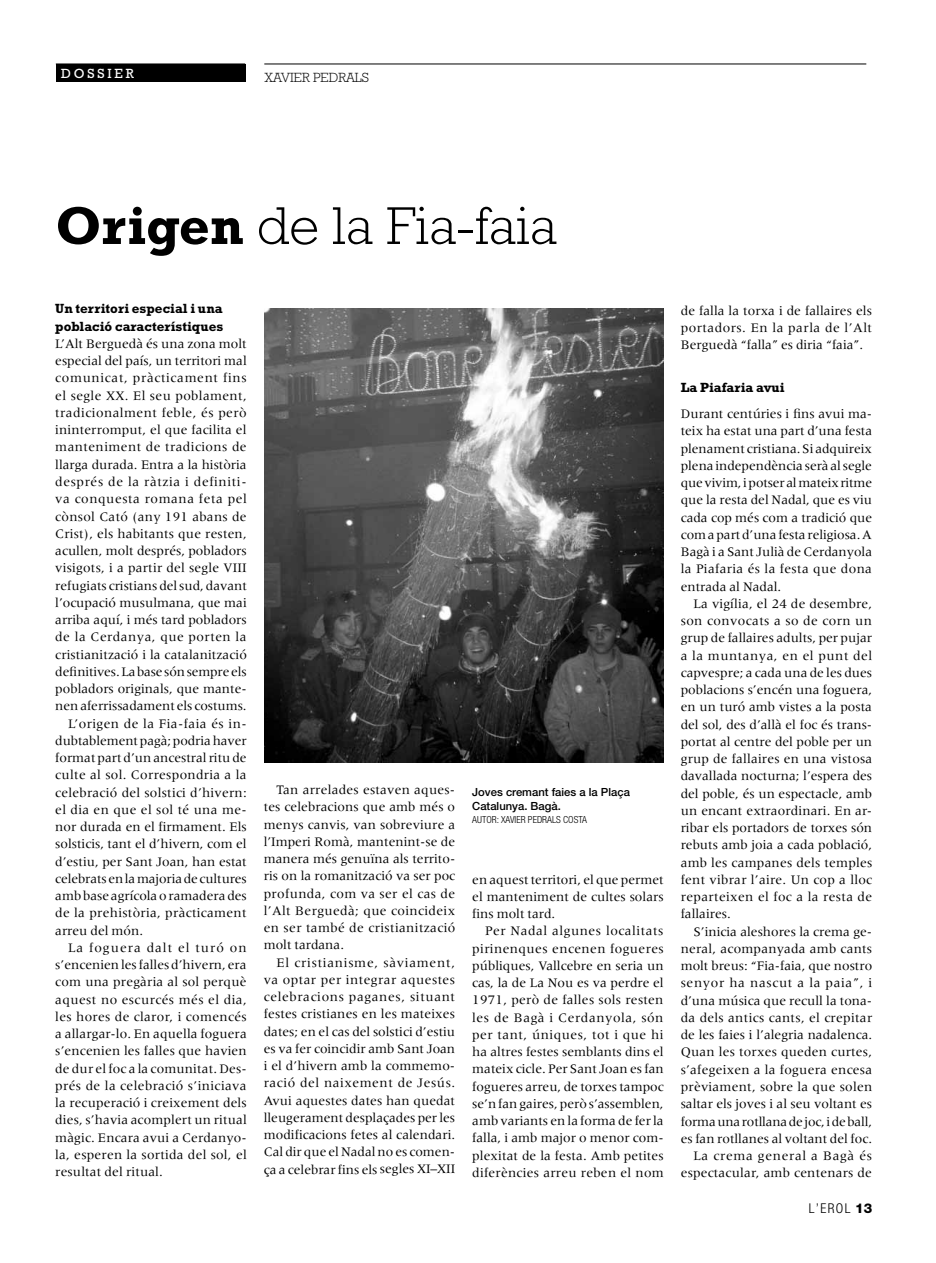
<style>
.page{position:relative;width:936px;height:1263px;background:#fff}
.page>*{position:absolute;margin:0;border:0;box-sizing:border-box;transform-origin:0 0}
.t1{font:300 54px "Rockwell Std";color:#000}
.t2{font:13.5px/17.2px "Meridien";letter-spacing:.01em;color:#000;text-align:justify}
.t3{font:13.5px "Meridien";letter-spacing:.03em;color:#000}
.t4{font:13.5px "Meridien";letter-spacing:.035em;color:#000}
.t5{font:700 13.5px/17.2px "Rockwell Std";color:#000}
.t6{font:13.5px "Meridien";letter-spacing:-.01em;color:#000}
.t7{font:13.5px "Meridien";letter-spacing:.045em;color:#000}
.t8{font:13.5px "Meridien";letter-spacing:.05em;color:#000}
.t9{font:13.5px "Meridien";letter-spacing:.04em;color:#000}
.t10{font:13.5px "Meridien";letter-spacing:.075em;color:#000}
.t11{font:300 13.5px "Rockwell Std";color:#000}
.t12{font:300 condensed 13.5px "Helvetica Neue LT Std";color:#000}
.t13{font:13.5px "Rockwell Std";letter-spacing:.21em;color:#fff}
.t14{font:500 11.25px/13.5px "Helvetica Neue LT Std";color:#000}
.t15{font:300 condensed 9.75px "Helvetica Neue LT Std";color:#000}
.s1{font-weight:700}
.s2{font-weight:800;font-stretch:normal}
</style>
<div class="page">
<hr style="left:264px;top:64px;width:602px;height:1px;background:#000">
<div style="left:56px;top:64px;width:189px;height:18px;background:#000"></div>
<img style="left:264px;top:308px;width:399px;height:454px">
<p class="t13" style="left:61px;top:65px;width:74px">DOSSIER</p>
<p class="t11" style="left:264px;top:70px;width:105px">XAVIER PEDRALS</p>
<h1 class="t1" style="left:55px;top:195px;width:503px"><span class="s1">Origen</span> DE LA FIA-FAIA</h1>
<p class="t5" style="left:55px;top:300px;width:170px">Un territori especial i una població característiques</p>
<p class="t2" style="left:55px;top:335px;width:193px">L’Alt Berguedà és una zona molt</p>
<p class="t2" style="left:55px;top:352px;width:193px">especial del país, un territori mal</p>
<p class="t8" style="left:55px;top:371px;width:193px">comunicat, pràcticament fins</p>
<p class="t3" style="left:55px;top:388px;width:193px">el segle XX. El seu poblament,</p>
<p class="t4" style="left:55px;top:405px;width:193px">tradicionalment feble, és però</p>
<p class="t2" style="left:55px;top:421px;width:193px">ininterromput, el que facilita el</p>
<p class="t3" style="left:55px;top:440px;width:193px">manteniment de tradicions de</p>
<p class="t2" style="left:55px;top:456px;width:193px">llarga durada. Entra a la història</p>
<p class="t7" style="left:55px;top:474px;width:193px">després de la ràtzia i definiti-</p>
<p class="t9" style="left:55px;top:491px;width:193px">va conquesta romana feta pel</p>
<p class="t2" style="left:55px;top:507px;width:193px">cònsol Cató (any 191 abans de</p>
<p class="t2" style="left:55px;top:525px;width:193px">Crist), els habitants que resten,</p>
<p class="t2" style="left:55px;top:542px;width:193px">acullen, molt després, pobladors</p>
<p class="t2" style="left:55px;top:559px;width:193px">visigots, i a partir del segle VIII</p>
<p class="t2" style="left:55px;top:576px;width:193px">refugiats cristians del sud, davant</p>
<p class="t2" style="left:55px;top:594px;width:193px">l’ocupació musulmana, que mai</p>
<p class="t2" style="left:55px;top:611px;width:193px">arriba aquí, i més tard pobladors</p>
<p class="t4" style="left:55px;top:629px;width:193px">de la Cerdanya, que porten la</p>
<p class="t2" style="left:55px;top:645px;width:193px">cristianització i la catalanització</p>
<p class="t6" style="left:55px;top:664px;width:193px">definitives. La base són sempre els</p>
<p class="t2" style="left:55px;top:680px;width:193px">pobladors originals, que mante-</p>
<p class="t2" style="left:55px;top:697px;width:193px">nen aferrissadament els costums.</p>
<p class="t4" style="left:68px;top:716px;width:180px">L’origen de la Fia-faia és in-</p>
<p class="t2" style="left:55px;top:732px;width:193px">dubtablement pagà; podria haver</p>
<p class="t2" style="left:55px;top:749px;width:193px">format part d’un ancestral ritu de</p>
<p class="t2" style="left:55px;top:766px;width:193px">culte al sol. Correspondria a la</p>
<p class="t2" style="left:55px;top:783px;width:193px">celebració del solstici d’hivern:</p>
<p class="t2" style="left:55px;top:801px;width:193px">el dia en que el sol té una me-</p>
<p class="t2" style="left:55px;top:818px;width:193px">nor durada en el firmament. Els</p>
<p class="t2" style="left:55px;top:835px;width:193px">solsticis, tant el d’hivern, com el</p>
<p class="t2" style="left:55px;top:852px;width:193px">d’estiu, per Sant Joan, han estat</p>
<p class="t6" style="left:55px;top:871px;width:193px">celebrats en la majoria de cultures</p>
<p class="t2" style="left:55px;top:887px;width:193px">amb base agrícola o ramadera des</p>
<p class="t2" style="left:55px;top:904px;width:193px">de la prehistòria, pràcticament</p>
<p class="t2" style="left:55px;top:921px;width:89px">arreu del món.</p>
<p class="t10" style="left:68px;top:940px;width:180px">La foguera dalt el turó on</p>
<p class="t2" style="left:55px;top:956px;width:193px">s’encenien les falles d’hivern, era</p>
<p class="t2" style="left:55px;top:973px;width:193px">com una pregària al sol perquè</p>
<p class="t3" style="left:55px;top:992px;width:193px">aquest no escurcés més el dia,</p>
<p class="t2" style="left:55px;top:1008px;width:193px">les hores de claror, i comencés</p>
<p class="t2" style="left:55px;top:1025px;width:193px">a allargar-lo. En aquella foguera</p>
<p class="t2" style="left:55px;top:1042px;width:193px">s’encenien les falles que havien</p>
<p class="t2" style="left:55px;top:1060px;width:193px">de dur el foc a la comunitat. Des-</p>
<p class="t3" style="left:55px;top:1078px;width:193px">prés de la celebració s’iniciava</p>
<p class="t2" style="left:55px;top:1094px;width:193px">la recuperació i creixement dels</p>
<p class="t2" style="left:55px;top:1111px;width:193px">dies, s’havia acomplert un ritual</p>
<p class="t2" style="left:55px;top:1129px;width:193px">màgic. Encara avui a Cerdanyo-</p>
<p class="t2" style="left:55px;top:1146px;width:193px">la, esperen la sortida del sol, el</p>
<p class="t2" style="left:55px;top:1163px;width:109px">resultat del ritual.</p>
<p class="t2" style="left:264px;top:781px;width:193px;text-indent:13px">Tan arrelades estaven aques&shy;tes celebracions que amb més o menys canvis, van sobreviure a l’Imperi Romà, mantenint-se de manera més genuïna als territo&shy;ris on la romanització va ser poc profunda, com va ser el cas de l’Alt Berguedà; que coincideix en ser també de cristianització molt tardana.</p>
<p class="t2" style="left:264px;top:953px;width:193px;text-indent:13px">El cristianisme, sàviament, va optar per integrar aquestes celebracions paganes, situant festes cristianes en les mateixes dates; en el cas del solstici d’estiu es va fer coincidir amb Sant Joan i el d’hivern amb la commemo&shy;ració del naixement de Jesús.<br>Avui aquestes dates han quedat lleugerament desplaçades per les modificacions fetes al calendari.<br>Cal dir que el Nadal no es comen&shy;ça a celebrar fins els segles XI–XII</p>
<p class="t14" style="left:472px;top:785px;width:159px">Joves cremant faies a la Plaça<br>Catalunya. Bagà.</p>
<p class="t15" style="left:472px;top:814px;width:116px">AUTOR : XAVIER PEDRALS COSTA</p>
<p class="t2" style="left:472px;top:870px;width:193px">en aquest territori, el que permet el manteniment de cultes solars fins molt tard.</p>
<p class="t2" style="left:472px;top:922px;width:193px;text-indent:13px">Per Nadal algunes localitats pirinenques encenen fogueres públiques, Vallcebre en seria un cas, la de La Nou es va perdre el 1971, però de falles sols resten les de Bagà i Cerdanyola, són per tant, úniques, tot i que hi ha altres festes semblants dins el mateix cicle. Per Sant Joan es fan fogueres arreu, de torxes tampoc se’n fan gaires, però s’assemblen, amb variants en la forma de fer la falla, i amb major o menor com&shy;plexitat de la festa. Amb petites diferències arreu reben el nom</p>
<p class="t2" style="left:680px;top:302px;width:193px">de falla la torxa i de fallaires els portadors. En la parla de l’Alt Berguedà “falla” es diria “faia”.</p>
<p class="t5" style="left:680px;top:379px;width:105px">La Piafaria avui</p>
<p class="t2" style="left:680px;top:405px;width:193px">Durant centúries i fins avui ma&shy;teix ha estat una part d’una festa plenament cristiana. Si adquireix plena independència serà al segle que vivim, i potser al mateix ritme que la resta del Nadal, que es viu cada cop més com a tradició que com a part d’una festa religiosa. A Bagà i a Sant Julià de Cerdanyola la Piafaria és la festa que dona entrada al Nadal.</p>
<p class="t2" style="left:680px;top:595px;width:193px;text-indent:13px">La vigília, el 24 de desembre, son convocats a so de corn un grup de fallaires adults, per pujar a la muntanya, en el punt del capvespre; a cada una de les dues poblacions s’encén una foguera, en un turó amb vistes a la posta del sol, des d’allà el foc és trans&shy;portat al centre del poble per un grup de fallaires en una vistosa davallada nocturna; l’espera des del poble, és un espectacle, amb un encant extraordinari. En ar&shy;ribar els portadors de torxes són rebuts amb joia a cada població, amb les campanes dels temples fent vibrar l’aire. Un cop a lloc reparteixen el foc a la resta de fallaires.</p>
<p class="t2" style="left:680px;top:923px;width:193px;text-align:right">S’inicia aleshores la crema ge&shy;neral, acompanyada amb cants molt breus: “Fia-faia, que nostro senyor ha nascut a la paia”, i d’una música que recull la tona&shy;da dels antics cants, el crepitar de les faies i l’alegria nadalenca.<br>Quan les torxes queden curtes, s’afegeixen a la foguera encesa prèviament, sobre la que solen saltar els joves i al seu voltant es forma una rotllana de joc, i de ball, es fan rotllanes al voltant del foc.<br>La crema general a Bagà és espectacular, amb centenars de</p>
<p class="t12" style="left:808px;top:1200px;width:65px">L’EROL <span class="s2">13</span></p>
</div>
